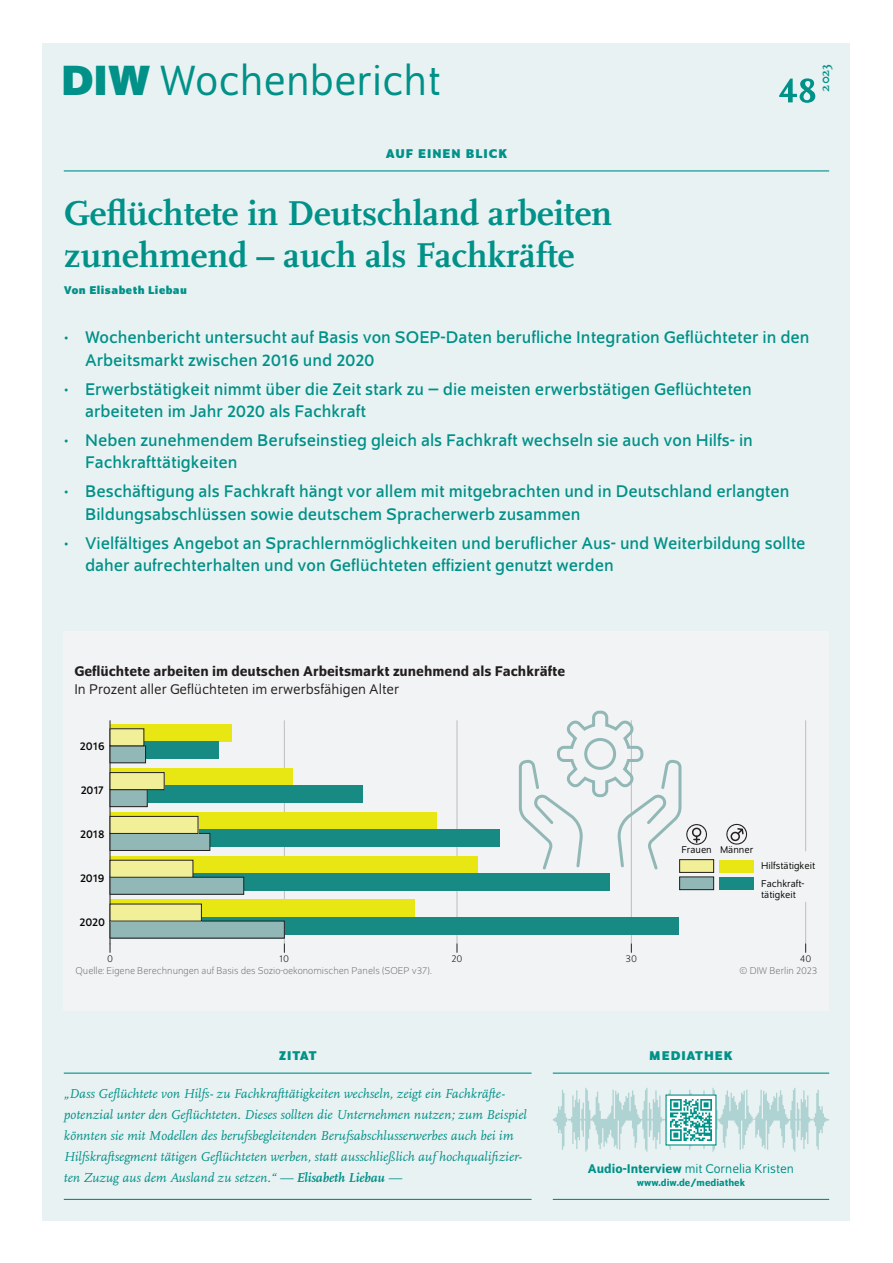
<style>
.page{position:relative;width:893px;height:1263px;background:#fff}
.page>*{position:absolute;margin:0;border:0;box-sizing:border-box;transform-origin:0 0}
.t1{font:700 51px "Scala Pro";color:#009188}
.t2{font:45px "Schumpeter Blond";color:#009188}
.t3{font:700 36px/42px "Scala Pro";color:#009188}
.t4{font:18px/22.5px "Schumpeter";color:#009188}
.t5{font:500 15px "Schumpeter";color:#231f20}
.t6{font:15px "Schumpeter Blond";color:#231f20}
.t7{font:italic 13.5px/21px "Scala Pro";color:#009188}
.t8{font:13.5px "Schumpeter Blond";color:#009188}
.t9{font:700 13.5px "Schumpeter";letter-spacing:.075em;color:#009188}
.t10{font:700 13.5px "Scala Pro";color:#009188}
.t11{font:12px "Schumpeter";color:#040503}
.t12{font:700 12px "Schumpeter";letter-spacing:.04em;color:#009188}
.t13{font:300 10.5px "Schumpeter";color:#6c6d70}
.t14{font:10.5px/18px "Schumpeter Blond";color:#040503}
.t15{font:500 10.5px "Schumpeter";color:#009188}
.t16{font:300 10.5px "Schumpeter";color:#040503}
.s1{font-family:"Schumpeter";font-weight:700}
.s2{font-weight:700}
.s3{font-family:"Schumpeter";font-weight:500}
</style>
<div class="page">
<div style="left:43px;top:43px;width:807px;height:1177px;background:#e9f2f2"></div>
<div style="left:64px;top:631px;width:765px;height:380px;background:#f2f3f4"></div>
<hr style="left:284px;top:721px;width:1px;height:223px;background:#bcbdc0">
<hr style="left:457px;top:721px;width:1px;height:223px;background:#bcbdc0">
<hr style="left:631px;top:721px;width:1px;height:223px;background:#bcbdc0">
<hr style="left:805px;top:902px;width:1px;height:42px;background:#bcbdc0">
<div style="left:720px;top:860px;width:34px;height:12px;background:#e8e613"></div>
<div style="left:680px;top:860px;width:34px;height:12px;background:#f1f099"></div>
<div style="left:679px;top:859px;width:35px;height:14px;border:1px solid #231f20"></div>
<div style="left:720px;top:877px;width:34px;height:13px;background:#178a83"></div>
<div style="left:680px;top:877px;width:34px;height:13px;background:#91b8b6"></div>
<div style="left:679px;top:877px;width:35px;height:13px;border:1px solid #231f20"></div>
<div style="left:110px;top:900px;width:305px;height:17px;background:#e8e613"></div>
<div style="left:110px;top:725px;width:122px;height:17px;background:#e8e613"></div>
<div style="left:110px;top:768px;width:183px;height:17px;background:#e8e613"></div>
<div style="left:110px;top:812px;width:327px;height:17px;background:#e8e613"></div>
<div style="left:110px;top:856px;width:367px;height:17px;background:#e8e613"></div>
<div style="left:110px;top:917px;width:569px;height:17px;background:#178a83"></div>
<div style="left:110px;top:742px;width:108px;height:17px;background:#178a83"></div>
<div style="left:110px;top:785px;width:252px;height:17px;background:#178a83"></div>
<div style="left:110px;top:829px;width:389px;height:17px;background:#178a83"></div>
<div style="left:110px;top:873px;width:499px;height:17px;background:#178a83"></div>
<hr style="left:110px;top:721px;width:1px;height:223px;background:#231f20">
<svg style="left:518px;top:710px;width:189px;height:162px"></svg>
<svg style="left:726px;top:824px;width:21px;height:20px"></svg>
<div style="left:110px;top:921px;width:174px;height:17px;background:#91b8b6"></div>
<div style="left:110px;top:746px;width:36px;height:17px;background:#91b8b6"></div>
<div style="left:110px;top:745px;width:36px;height:18px;border:1px solid #231f20"></div>
<div style="left:110px;top:790px;width:37px;height:17px;background:#91b8b6"></div>
<div style="left:110px;top:789px;width:37px;height:18px;border:1px solid #231f20"></div>
<div style="left:110px;top:833px;width:100px;height:17px;background:#91b8b6"></div>
<div style="left:110px;top:833px;width:100px;height:18px;border:1px solid #231f20"></div>
<div style="left:110px;top:877px;width:134px;height:17px;background:#91b8b6"></div>
<div style="left:110px;top:877px;width:134px;height:17px;border:1px solid #231f20"></div>
<div style="left:110px;top:729px;width:34px;height:17px;background:#f1f099"></div>
<div style="left:110px;top:728px;width:34px;height:18px;border:1px solid #231f20"></div>
<div style="left:110px;top:772px;width:54px;height:18px;background:#f1f099"></div>
<div style="left:110px;top:772px;width:54px;height:18px;border:1px solid #231f20"></div>
<div style="left:110px;top:816px;width:88px;height:17px;background:#f1f099"></div>
<div style="left:110px;top:816px;width:88px;height:18px;border:1px solid #231f20"></div>
<div style="left:110px;top:860px;width:83px;height:17px;background:#f1f099"></div>
<div style="left:110px;top:860px;width:83px;height:17px;border:1px solid #231f20"></div>
<div style="left:110px;top:904px;width:91px;height:17px;background:#f1f099"></div>
<hr style="left:805px;top:721px;width:1px;height:130px;background:#bcbdc0">
<hr style="left:553px;top:1072px;width:276px;height:2px;background:#009188">
<hr style="left:553px;top:1199px;width:276px;height:1px;background:#009188">
<svg style="left:553px;top:1088px;width:276px;height:63px"></svg>
<div style="left:666px;top:1095px;width:50px;height:50px;background:#fff"></div>
<img style="left:670px;top:1099px;width:42px;height:42px">
<hr style="left:64px;top:1072px;width:467px;height:2px;background:#009188">
<hr style="left:64px;top:1199px;width:467px;height:1px;background:#009188">
<hr style="left:64px;top:170px;width:765px;height:1px;background:#009188">
<h2 class="t2" style="left:61px;top:59px;width:381px"><span class="s1">DIW</span> Wochenbericht</h2>
<p class="t9" style="left:386px;top:146px;width:123px">AUF EINEN BLICK</p>
<p class="t10" style="left:815px;top:92px;width:29px;rotate:-90deg">2023</p>
<h1 class="t1" style="left:779px;top:48px;width:39px">48</h1>
<h3 class="t3" style="left:64px;top:190px;width:550px">Geflüchtete in Deutschland arbeiten zunehmend – auch als Fachkräfte</h3>
<p class="t12" style="left:64px;top:283px;width:125px">Von Elisabeth Liebau</p>
<p class="t4" style="left:85px;top:327px;width:726px;text-indent:-21px">• Wochenbericht untersucht auf Basis von SOEP-Daten berufliche Integration Geflüchteter in den<br>Arbeitsmarkt zwischen 2016 und 2020</p>
<p class="t4" style="left:85px;top:378px;width:668px;text-indent:-21px">• Erwerbstätigkeit nimmt über die Zeit stark zu – die meisten erwerbstätigen Geflüchteten arbeiteten im Jahr 2020 als Fachkraft</p>
<p class="t4" style="left:85px;top:429px;width:669px;text-indent:-21px">• Neben zunehmendem Berufseinstieg gleich als Fachkraft wechseln sie auch von Hilfs- in<br>Fachkrafttätigkeiten</p>
<p class="t4" style="left:85px;top:481px;width:706px;text-indent:-21px">• Beschäftigung als Fachkraft hängt vor allem mit mitgebrachten und in Deutschland erlangten<br>Bildungsabschlüssen sowie deutschem Spracherwerb zusammen</p>
<p class="t4" style="left:85px;top:532px;width:722px;text-indent:-21px">• Vielfältiges Angebot an Sprachlernmöglichkeiten und beruflicher Aus- und Weiterbildung sollte daher aufrechterhalten und von Geflüchteten effizient genutzt werden</p>
<p class="t5" style="left:74px;top:663px;width:492px">Geflüchtete arbeiten im deutschen Arbeitsmarkt zunehmend als Fachkräfte</p>
<p class="t6" style="left:74px;top:682px;width:326px">In Prozent aller Geflüchteten im erwerbsfähigen Alter</p>
<p class="t11" style="left:80px;top:740px;width:26px">2016</p>
<p class="t11" style="left:81px;top:784px;width:25px">2017</p>
<p class="t11" style="left:80px;top:828px;width:26px">2018</p>
<p class="t11" style="left:80px;top:872px;width:26px">2019</p>
<p class="t11" style="left:80px;top:916px;width:27px">2020</p>
<p class="t14" style="left:681px;top:841px;width:73px">Frauen Männer</p>
<p class="t14" style="left:761px;top:857px;width:55px">Hilfstätigkeit<br>Fachkraft-</p>
<p class="t14" style="left:761px;top:886px;width:36px">tätigkeit</p>
<p class="t16" style="left:107px;top:954px;width:7px">0</p>
<p class="t16" style="left:279px;top:954px;width:11px">10</p>
<p class="t16" style="left:451px;top:954px;width:13px">20</p>
<p class="t16" style="left:626px;top:954px;width:13px">30</p>
<p class="t16" style="left:800px;top:954px;width:13px">40</p>
<p class="t13" style="left:76px;top:966px;width:358px">Quelle: Eigene Berechnungen auf Basis des Sozio-oekonomischen Panels (SOEP v37).</p>
<p class="t13" style="left:739px;top:966px;width:80px">© DIW Berlin 2023</p>
<p class="t9" style="left:279px;top:1048px;width:39px">ZITAT</p>
<p class="t7" style="left:64px;top:1083px;width:465px">„Dass Geflüchtete von Hilfs- zu Fachkrafttätigkeiten wechseln, zeigt ein Fachkräfte&shy;potenzial unter den Geflüchteten. Dieses sollten die Unternehmen nutzen; zum Beispiel könnten sie mit Modellen des berufsbegleitenden Berufsabschlusserwerbes auch bei im Hilfskraftsegment tätigen Geflüchteten werben, statt ausschließlich auf hochqualifizier&shy;ten Zuzug aus dem Ausland zu setzen.“ — <span class="s2">Elisabeth Liebau</span> —</p>
<p class="t9" style="left:649px;top:1048px;width:85px">MEDIATHEK</p>
<p class="t8" style="left:588px;top:1162px;width:208px"><span class="s3">Audio-Interview</span> mit Cornelia Kristen</p>
<p class="t15" style="left:637px;top:1177px;width:110px">www.diw.de/mediathek</p>
</div>
